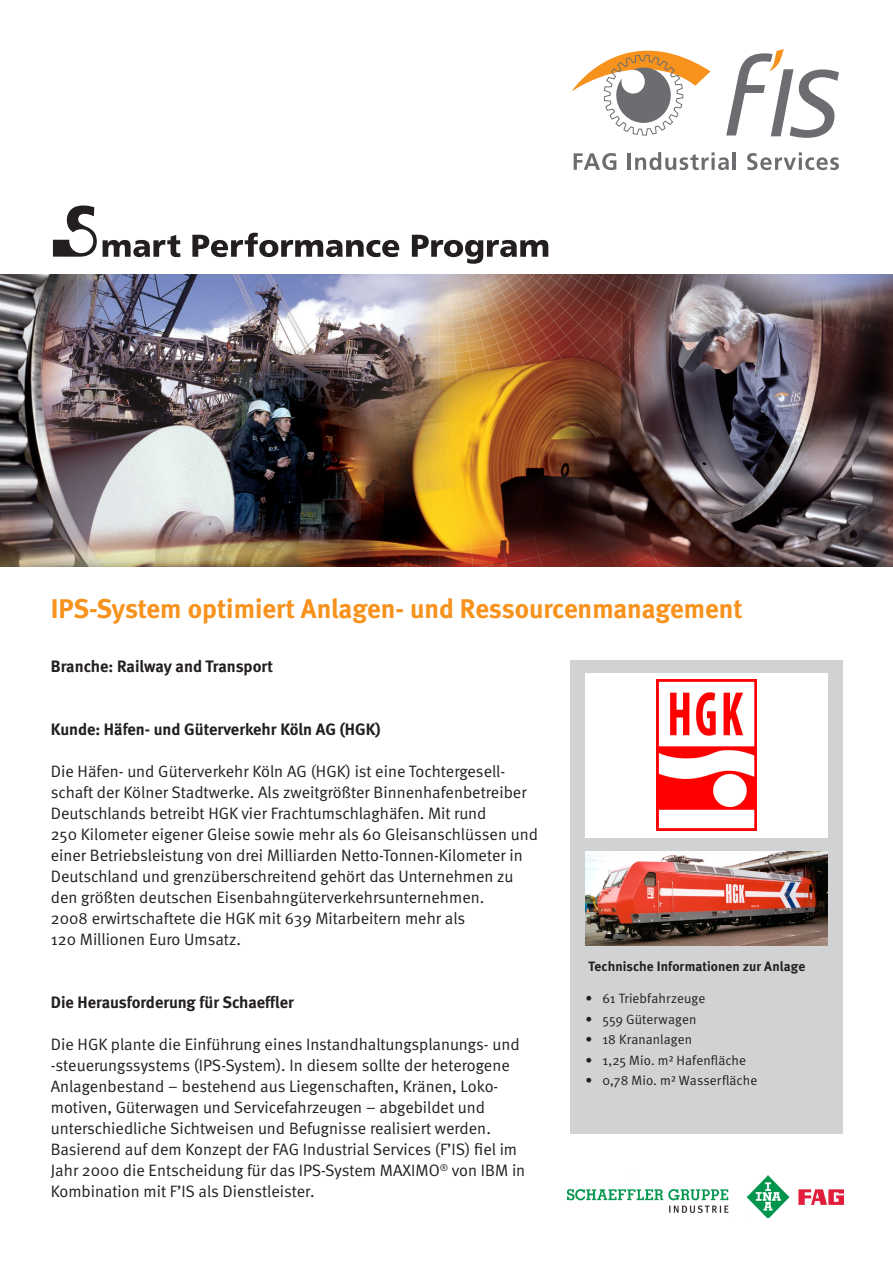
<style>
.page{position:relative;width:893px;height:1263px;background:#fff}
.page>*{position:absolute;margin:0;border:0;box-sizing:border-box;transform-origin:0 0}
.t1{font:700 27px "Meta";color:#f7931d}
.t2{font:16.5px/21px "Meta Normal";color:#231f20}
.t3{font:700 16.5px "Meta";color:#231f20}
.Aufzählung{font:13.5px "Meta Normal";letter-spacing:.005em;color:#231f20}
.t4{font:700 13.5px "Meta";letter-spacing:.005em;color:#231f20}
</style>
<div class="page">
<div style="left:570px;top:660px;width:272px;height:474px;background:#d1d2d4"></div>
<img style="left:567px;top:1175px;width:276px;height:42px">
<img style="left:0;top:274px;width:893px;height:292px">
<svg style="left:103px;top:235px;width:77px;height:22px"></svg>
<svg style="left:192px;top:233px;width:207px;height:24px"></svg>
<svg style="left:412px;top:235px;width:136px;height:29px"></svg>
<svg style="left:53px;top:205px;width:44px;height:52px"></svg>
<svg style="left:574px;top:153px;width:42px;height:17px"></svg>
<hr style="left:628px;top:153px;width:3px;height:17px;background:#6c6d70">
<svg style="left:635px;top:152px;width:94px;height:18px"></svg>
<hr style="left:733px;top:152px;width:3px;height:18px;background:#6c6d70">
<svg style="left:747px;top:152px;width:92px;height:18px"></svg>
<svg style="left:726px;top:49px;width:113px;height:89px"></svg>
<svg style="left:571px;top:50px;width:139px;height:86px"></svg>
<div style="left:585px;top:673px;width:243px;height:165px;background:#fff"></div>
<img style="left:657px;top:679px;width:99px;height:151px">
<img style="left:585px;top:851px;width:243px;height:95px">
<p class="t1" style="left:51px;top:592px;width:693px">IPS-System optimiert Anlagen- und Ressourcenmanagement</p>
<p class="t3" style="left:51px;top:656px;width:224px">Branche: Railway and Transport</p>
<p class="t3" style="left:51px;top:719px;width:331px">Kunde: Häfen- und Güterverkehr Köln AG (HGK)</p>
<p class="t2" style="left:51px;top:761px;width:477px">Die Häfen- und Güterverkehr Köln AG (HGK) ist eine Tochtergesell&shy;schaft der Kölner Stadtwerke. Als zweitgrößter Binnenhafenbetreiber<br>Deutschlands betreibt HGK vier Frachtumschlaghäfen. Mit rund</p>
<p class="t2" style="left:51px;top:824px;width:489px">250 Kilometer eigener Gleise sowie mehr als 60 Gleisanschlüssen und einer Betriebsleistung von drei Milliarden Netto-Tonnen-Kilometer in Deutschland und grenzüberschreitend gehört das Unternehmen zu den größten deutschen Eisenbahngüterverkehrsunternehmen.</p>
<p class="t2" style="left:51px;top:908px;width:416px">2008 erwirtschaftete die HGK mit 639 Mitarbeitern mehr als</p>
<p class="t2" style="left:51px;top:929px;width:192px">120 Millionen Euro Umsatz.</p>
<p class="t3" style="left:51px;top:992px;width:244px">Die Herausforderung für Schaeffler</p>
<p class="t2" style="left:51px;top:1034px;width:470px">Die HGK plante die Einführung eines Instandhaltungsplanungs- und</p>
<p class="t2" style="left:51px;top:1055px;width:476px">-steuerungssystems (IPS-System). In diesem sollte der heterogene Anlagenbestand – bestehend aus Liegenschaften, Kränen, Loko&shy;motiven, Güterwagen und Servicefahrzeugen – abgebildet und unterschiedliche Sichtweisen und Befugnisse realisiert werden.<br>Basierend auf dem Konzept der FAG Industrial Services (F’IS) fiel im Jahr 2000 die Entscheidung für das IPS-System MAXIMO<sup>®</sup> von IBM in Kombination mit F’IS als Dienstleister.</p>
<p class="t4" style="left:588px;top:958px;width:218px">Technische Informationen zur Anlage</p>
<p class="Aufzählung" style="left:585px;top:991px;width:121px">• 61 Triebfahrzeuge</p>
<p class="Aufzählung" style="left:585px;top:1011px;width:113px">• 559 Güterwagen</p>
<p class="Aufzählung" style="left:585px;top:1032px;width:108px">• 18 Krananlagen</p>
<p class="Aufzählung" style="left:585px;top:1052px;width:162px">• 1,25 Mio. m² Hafenfläche</p>
<p class="Aufzählung" style="left:585px;top:1072px;width:173px">• 0,78 Mio. m² Wasserfläche</p>
</div>
